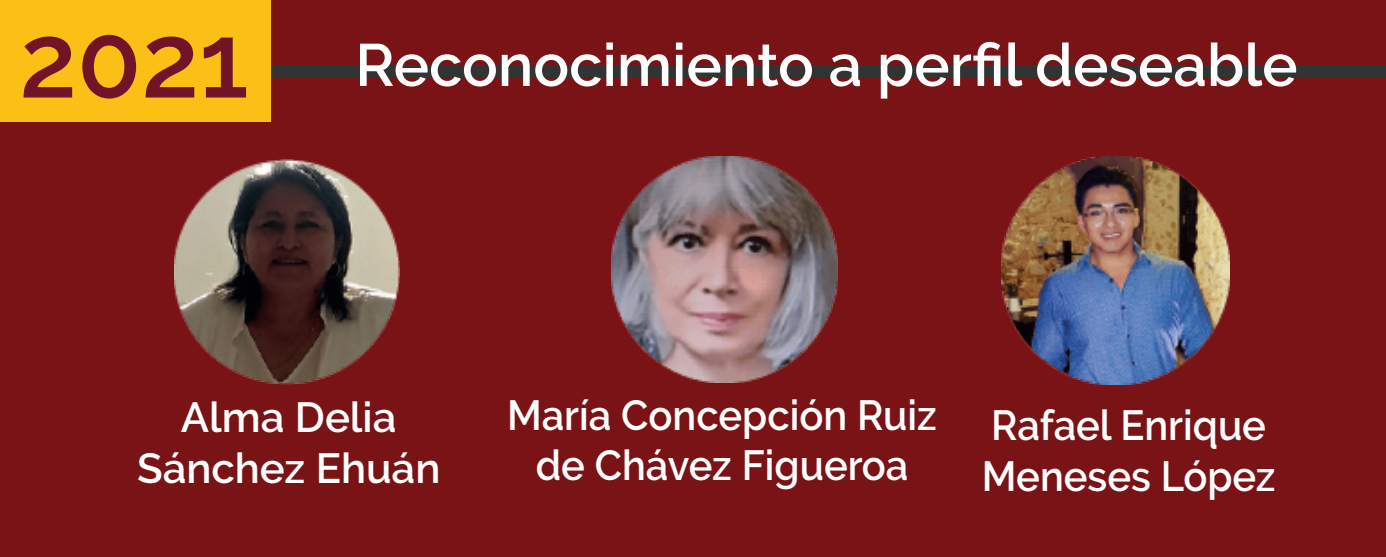
<style>
.page{position:relative;width:1386px;height:557px;background:#7a1316}
.page>*{position:absolute;margin:0;border:0;box-sizing:border-box;transform-origin:0 0}
.t1{font:600 59.5px "Raleway";color:#fff}
.t2{font:600 42px/50.4px "Raleway";color:#fff;scale:.95 1}
.t3{font:600 42px/50.4px "Raleway";color:#fff;text-align:center}
.s1{font-size:105px;color:#721426}
</style>
<div class="page">
<div style="left:271px;top:65px;width:1115px;height:12px;background:#303434"></div>
<div style="left:0;top:0;width:271px;height:121px;background:#fac015"></div>
<img style="left:1002px;top:156px;width:227px;height:228px">
<img style="left:611px;top:156px;width:226px;height:227px">
<img style="left:174px;top:159px;width:225px;height:225px">
<h1 class="t1" style="left:19px;top:31px;width:1280px"><span class="s1">2021</span> Reconocimiento a perfil deseable</h1>
<p class="t3" style="left:137px;top:392px;width:305px">Alma Delia<br>Sánchez Ehuán</p>
<p class="t2" style="left:507px;top:390px;width:454px;text-align:center">María Concepción Ruiz de Chávez Figueroa</p>
<p class="t2" style="left:982px;top:400px;width:311px">Rafael Enrique<br>Meneses López</p>
</div>
